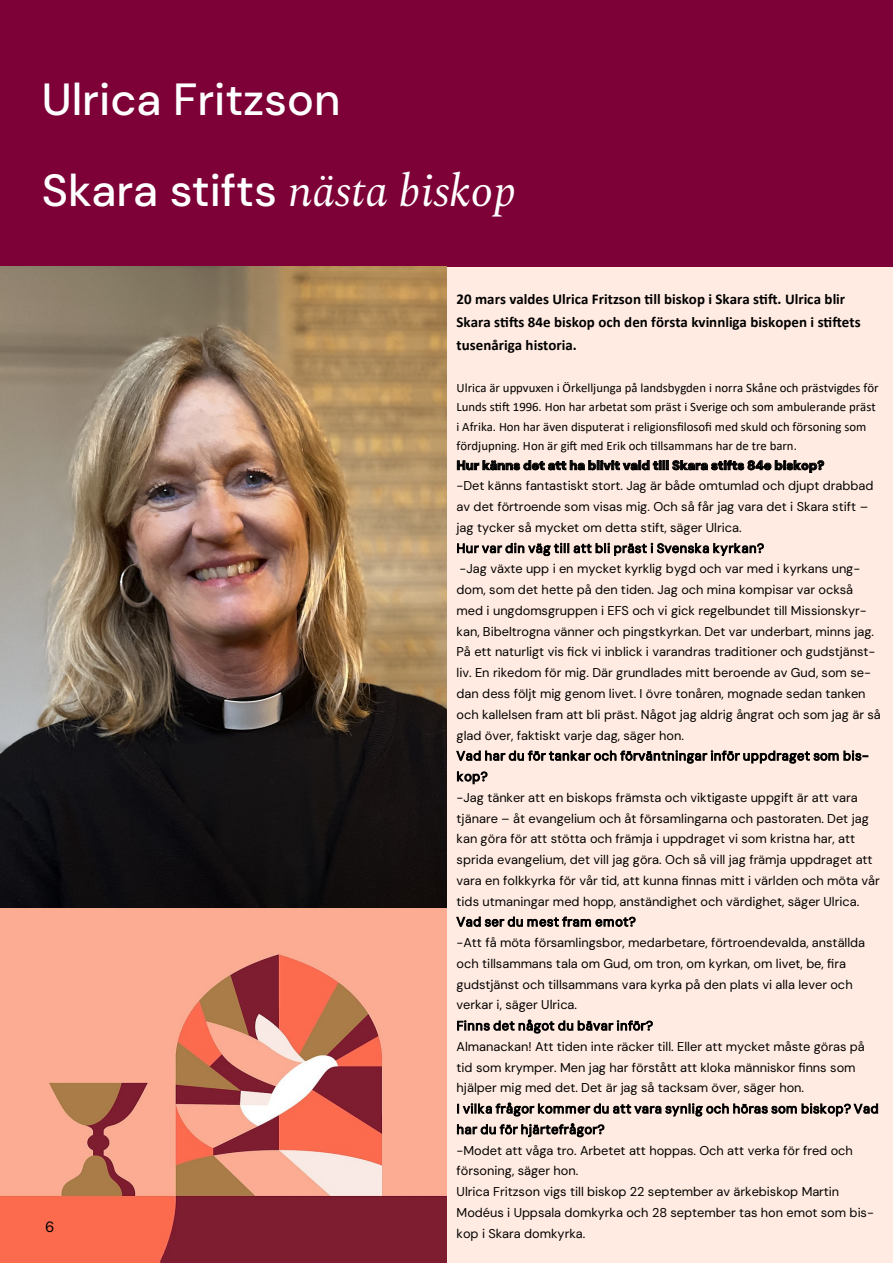
<style>
.page{position:relative;width:893px;height:1263px;background:#fff}
.page>*{position:absolute;margin:0;border:0;box-sizing:border-box;transform-origin:0 0}
.t1{font:500 45px/90.9px "DM Sans 24 pt";color:#fff}
.t2{font:700 15px/23px "Calibri";color:#000}
.t3{font:15px "DM Sans 9 pt";color:#000}
.t4{font:12.75px/20.7px "DM Sans";color:#000}
.t5{font:12.75px/19.5px "Calibri";color:#000}
.t6{font:12.75px/20.7px "DM Sans 9 pt";letter-spacing:.04em;color:#000}
.t7{font:900 12.75px "DM Sans 18 pt";color:#000}
.s1{font-family:"Spectral";font-weight:400;font-style:italic}
</style>
<div class="page">
<hr style="left:0;top:1260px;width:893px;height:3px;background:#ffebe1">
<img style="left:0;top:267px;width:893px;height:994px">
<div style="left:0;top:6px;width:893px;height:261px;background:#7d0037"></div>
<div style="left:446px;top:269px;width:446px;height:984px;background:#ffebe1"></div>
<div style="left:0;top:0;width:893px;height:6px;background:#7d0037"></div>
<h1 class="t1" style="left:42px;top:54px;width:476px">Ulrica Fritzson<br>Skara stifts <span class="s1">nästa biskop</span></h1>
<p class="t3" style="left:45px;top:1217px;width:11px">6</p>
<p class="t2" style="left:457px;top:288px;width:406px">20 mars valdes Ulrica Fritzson till biskop i Skara stift. Ulrica blir<br>Skara stifts 84e biskop och den första kvinnliga biskopen i stiftets tusenåriga historia.</p>
<p class="t5" style="left:457px;top:377px;width:423px">Ulrica är uppvuxen i Örkelljunga på landsbygden i norra Skåne och prästvigdes för Lunds stift 1996. Hon har arbetat som präst i Sverige och som ambulerande präst i Afrika. Hon har även disputerat i religionsfilosofi med skuld och försoning som fördjupning. Hon är gift med Erik och tillsammans har de tre barn.</p>
<p class="t7" style="left:457px;top:457px;width:369px">Hur känns det att ha blivit vald till Skara stifts 84e biskop?</p>
<p class="t4" style="left:457px;top:475px;width:418px">-Det känns fantastiskt stort. Jag är både omtumlad och djupt drabbad av det förtroende som visas mig. Och så får jag vara det i Skara stift – jag tycker så mycket om detta stift, säger Ulrica.</p>
<p class="t6" style="left:457px;top:538px;width:309px">Hur var din väg till att bli präst i Svenska kyrkan?</p>
<p class="t4" style="left:457px;top:558px;width:426px">-Jag växte upp i en mycket kyrklig bygd och var med i kyrkans ung&shy;dom, som det hette på den tiden. Jag och mina kompisar var också med i ungdomsgruppen i EFS och vi gick regelbundet till Missionskyr&shy;kan, Bibeltrogna vänner och pingstkyrkan. Det var underbart, minns jag.<br>På ett naturligt vis fick vi inblick i varandras traditioner och gudstjänst&shy;liv. En rikedom för mig. Där grundlades mitt beroende av Gud, som se&shy;dan dess följt mig genom livet. I övre tonåren, mognade sedan tanken och kallelsen fram att bli präst. Något jag aldrig ångrat och som jag är så glad över, faktiskt varje dag, säger hon.</p>
<p class="t6" style="left:457px;top:745px;width:414px">Vad har du för tankar och förväntningar inför uppdraget som bis&shy;kop?</p>
<p class="t4" style="left:457px;top:787px;width:425px">-Jag tänker att en biskops främsta och viktigaste uppgift är att vara tjänare – åt evangelium och åt församlingarna och pastoraten. Det jag kan göra för att stötta och främja i uppdraget vi som kristna har, att sprida evangelium, det vill jag göra. Och så vill jag främja uppdraget att vara en folkkyrka för vår tid, att kunna finnas mitt i världen och möta vår tids utmaningar med hopp, anständighet och värdighet, säger Ulrica.</p>
<p class="t6" style="left:457px;top:911px;width:181px">Vad ser du mest fram emot?</p>
<p class="t4" style="left:457px;top:932px;width:410px">-Att få möta församlingsbor, medarbetare, förtroendevalda, anställda och tillsammans tala om Gud, om tron, om kyrkan, om livet, be, fira gudstjänst och tillsammans vara kyrka på den plats vi alla lever och verkar i, säger Ulrica.</p>
<p class="t6" style="left:457px;top:1015px;width:198px">Finns det något du bävar inför?</p>
<p class="t4" style="left:457px;top:1036px;width:410px">Almanackan! Att tiden inte räcker till. Eller att mycket måste göras på tid som krymper. Men jag har förstått att kloka människor finns som hjälper mig med det. Det är jag så tacksam över, säger hon.</p>
<p class="t6" style="left:457px;top:1098px;width:423px">I vilka frågor kommer du att vara synlig och höras som biskop? Vad har du för hjärtefrågor?</p>
<p class="t4" style="left:457px;top:1140px;width:419px">-Modet att våga tro. Arbetet att hoppas. Och att verka för fred och försoning, säger hon.<br>Ulrica Fritzson vigs till biskop 22 september av ärkebiskop Martin Modéus i Uppsala domkyrka och 28 september tas hon emot som bis&shy;kop i Skara domkyrka.</p>
</div>
